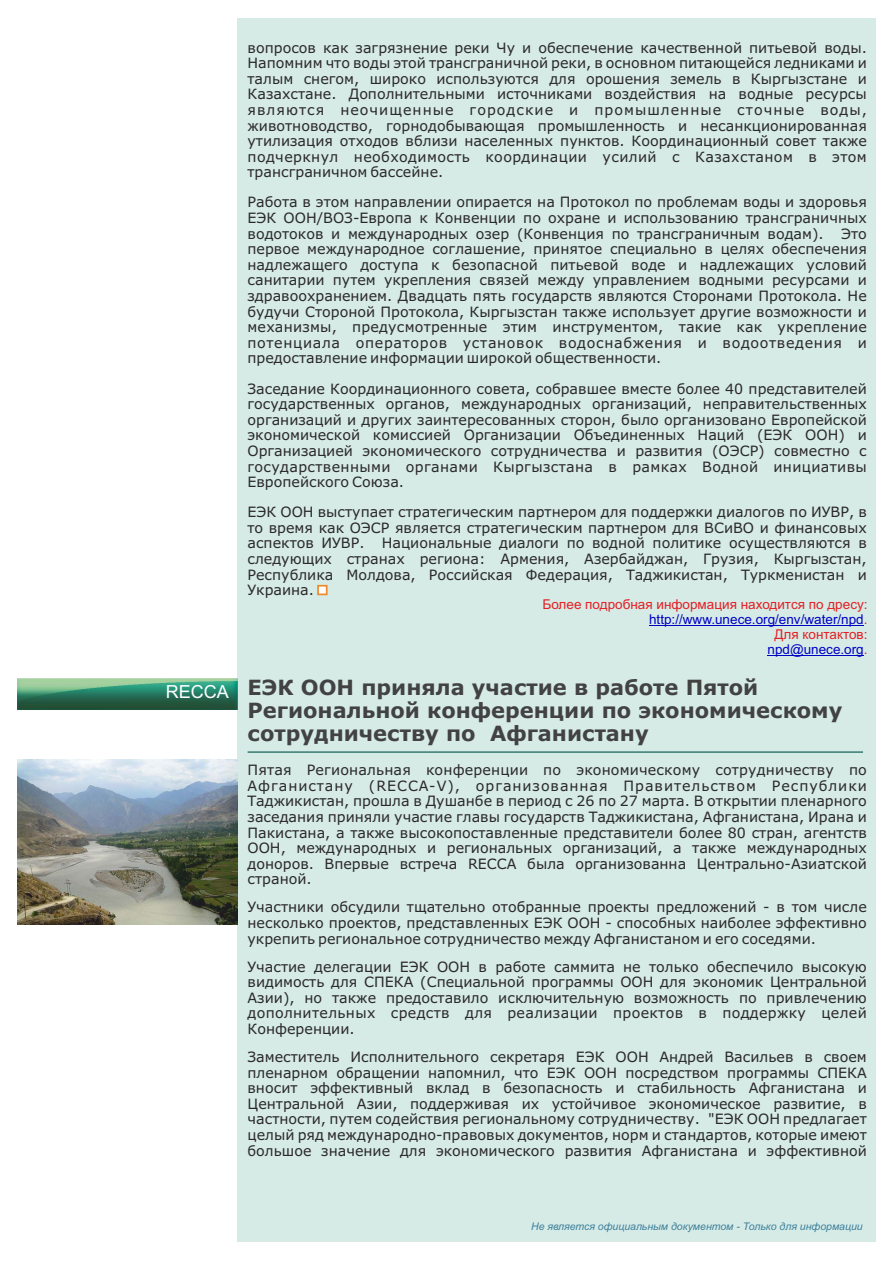
<style>
.page{position:relative;width:893px;height:1262px;background:#fff}
.page>*{position:absolute;margin:0;border:0;box-sizing:border-box;transform-origin:0 0}
.t1{font:700 21px/22.8px "Verdana";color:#424242}
.t2{font:18px "Arial";color:#fff}
.t3{font:14.25px/15.6px "Verdana";color:#2b2929;text-align:justify}
.t4{font:13.5px/15.1px "Arial";color:#e31f24;text-align:right}
.t5{font:italic 10.5px "Arial";color:#3d809c}
.s1{color:#0000c4}
</style>
<div class="page">
<div style="left:238px;top:18px;width:638px;height:1223px;background:#d6ebe6"></div>
<hr style="left:649px;top:625px;width:214px;height:1px;background:#0000c4">
<hr style="left:767px;top:655px;width:96px;height:1px;background:#0000c4">
<svg style="left:317px;top:584px;width:11px;height:12px"></svg>
<hr style="left:247px;top:751px;width:616px;height:2px;background:#367a70">
<img style="left:17px;top:678px;width:221px;height:32px">
<img style="left:17px;top:759px;width:221px;height:165px">
<p class="t2" style="left:166px;top:685px;width:65px">RECCA</p>
<p class="t3" style="left:247px;top:41px;width:621px">вопросов как загрязнение реки Чу и обеспечение качественной питьевой воды.<br>Напомним что воды этой трансграничной реки, в основном питающейся ледниками и талым снегом, широко используются для орошения земель в Кыргызстане и Казахстане. Дополнительными источниками воздействия на водные ресурсы являются неочищенные городские и промышленные сточные воды, животноводство, горнодобывающая промышленность и несанкционированная утилизация отходов вблизи населенных пунктов. Координационный совет также подчеркнул необходимость координации усилий с Казахстаном в этом трансграничном бассейне.</p>
<p class="t3" style="left:247px;top:196px;width:621px">Работа в этом направлении опирается на Протокол по проблемам воды и здоровья ЕЭК ООН/ВОЗ-Европа к Конвенции по охране и использованию трансграничных водотоков и международных озер (Конвенция по трансграничным водам). Это первое международное соглашение, принятое специально в целях обеспечения надлежащего доступа к безопасной питьевой воде и надлежащих условий санитарии путем укрепления связей между управлением водными ресурсами и здравоохранением. Двадцать пять государств являются Сторонами Протокола. Не будучи Стороной Протокола, Кыргызстан также использует другие возможности и механизмы, предусмотренные этим инструментом, такие как укрепление потенциала операторов установок водоснабжения и водоотведения и предоставление информации широкой общественности.</p>
<p class="t3" style="left:247px;top:382px;width:621px">Заседание Координационного совета, собравшее вместе более 40 представителей государственных органов, международных организаций, неправительственных организаций и других заинтересованных сторон, было организовано Европейской экономической комиссией Организации Объединенных Наций (ЕЭК ООН) и Организацией экономического сотрудничества и развития (ОЭСР) совместно с государственными органами Кыргызстана в рамках Водной инициативы Европейского Союза.</p>
<p class="t3" style="left:247px;top:505px;width:621px">ЕЭК ООН выступает стратегическим партнером для поддержки диалогов по ИУВР, в то время как ОЭСР является стратегическим партнером для ВСиВО и финансовых аспектов ИУВР. Национальные диалоги по водной политике осуществляются в следующих странах региона: Армения, Азербайджан, Грузия, Кыргызстан, Республика Молдова, Российская Федерация, Таджикистан, Туркменистан и Украина.</p>
<p class="t4" style="left:542px;top:597px;width:326px">Более подробная информация находится по дресу: <span class="s1">http://www.unece.org/env/water/npd</span>.<br>Для контактов:<br><span class="s1">npd@unece.org</span>.</p>
<h1 class="t1" style="left:247px;top:677px;width:596px">ЕЭК ООН приняла участие в работе Пятой<br>Региональной конференции по экономическому сотрудничеству по Афганистану</h1>
<p class="t3" style="left:247px;top:763px;width:621px">Пятая Региональная конференции по экономическому сотрудничеству по Афганистану (RECCA-V), организованная Правительством Республики Таджикистан, прошла в Душанбе в период с 26 по 27 марта. В открытии пленарного заседания приняли участие главы государств Таджикистана, Афганистана, Ирана и Пакистана, а также высокопоставленные представители более 80 стран, агентств ООН, международных и региональных организаций, а также международных доноров. Впервые встреча RECCA была организованна Центрально-Азиатской страной.</p>
<p class="t3" style="left:247px;top:900px;width:621px">Участники обсудили тщательно отобранные проекты предложений - в том числе несколько проектов, представленных ЕЭК ООН - способных наиболее эффективно укрепить региональное сотрудничество между Афганистаном и его соседями.</p>
<p class="t3" style="left:247px;top:959px;width:621px">Участие делегации ЕЭК ООН в работе саммита не только обеспечило высокую видимость для СПЕКА (Специальной программы ООН для экономик Центральной Азии), но также предоставило исключительную возможность по привлечению дополнительных средств для реализации проектов в поддержку целей Конференции.</p>
<p class="t3" style="left:247px;top:1050px;width:621px">Заместитель Исполнительного секретаря ЕЭК ООН Андрей Васильев в своем пленарном обращении напомнил, что ЕЭК ООН посредством программы СПЕКА вносит эффективный вклад в безопасность и стабильность Афганистана и Центральной Азии, поддерживая их устойчивое экономическое развитие, в частности, путем содействия региональному сотрудничеству. "ЕЭК ООН предлагает целый ряд международно-правовых документов, норм и стандартов, которые имеют большое значение для экономического развития Афганистана и эффективной</p>
<p class="t5" style="left:531px;top:1222px;width:333px">Не является официальным документом - Только для информации</p>
</div>
